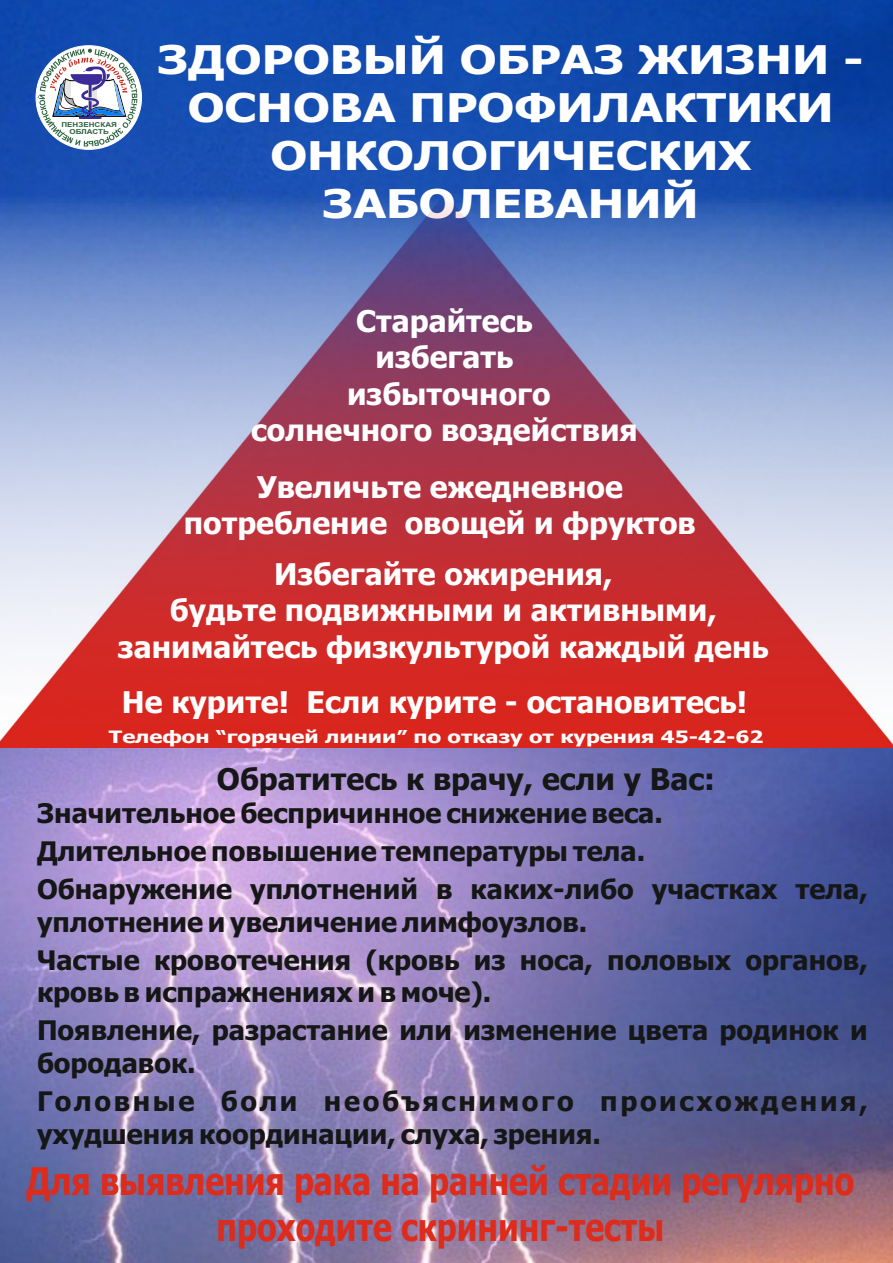
<style>
.page{position:relative;width:893px;height:1263px;background:#fff}
.page>*{position:absolute;margin:0;border:0;box-sizing:border-box;transform-origin:0 0}
.t1{font:700 39.6px/47.8px "Tahoma";color:#fff;text-align:center;scale:1.21 1}
.t2{font:700 38.1px/45.9px "Tahoma";color:#dd2b1c;text-align:center;scale:.83 1}
.t3{font:700 30px/36.2px "Tahoma";color:#fff;text-align:center}
.t4{font:700 30px "Tahoma";color:#151616}
.t5{font:700 27px/38px "Tahoma";color:#151616}
.t6{font:700 27px/38px "Tahoma";letter-spacing:.095em;color:#151616}
.t7{font:700 17.1px "Tahoma";color:#fff;scale:1.28 1}
.t8{font:700 6.75px/7.6px "Arial";color:#2a623c;text-align:center;scale:1.18 1}
</style>
<div class="page">
<img style="left:0;top:0;width:893px;height:1263px">
<img style="left:0;top:194px;width:893px;height:554px">
<svg style="left:36px;top:45px;width:106px;height:105px"></svg>
<svg style="left:38px;top:49px;width:99px;height:97px"></svg>
<p class="t8" style="left:61px;top:121px;width:49px">ПЕНЗЕНСКАЯ<br>ОБЛАСТЬ</p>
<h1 class="t1" style="left:158px;top:39px;width:585px">ЗДОРОВЫЙ ОБРАЗ ЖИЗНИ -<br>ОСНОВА ПРОФИЛАКТИКИ<br>ОНКОЛОГИЧЕСКИХ<br>ЗАБОЛЕВАНИЙ</h1>
<p class="t3" style="left:251px;top:306px;width:388px">Старайтесь<br>избегать<br>избыточного солнечного воздействия</p>
<p class="t3" style="left:184px;top:472px;width:514px">Увеличьте ежедневное потребление овощей и фруктов</p>
<p class="t3" style="left:118px;top:559px;width:652px">Избегайте ожирения,<br>будьте подвижными и активными, занимайтесь физкультурой каждый день</p>
<p class="t3" style="left:122px;top:686px;width:627px">Не курите! Если курите - остановитесь!</p>
<p class="t7" style="left:109px;top:730px;width:513px">Телефон “горячей линии” по отказу от курения 45-42-62</p>
<p class="t4" style="left:217px;top:767px;width:500px">Обратитесь к врачу, если у Вас:</p>
<p class="t5" style="left:37px;top:796px;width:832px">Значительное беспричинное снижение веса.<br>Длительное повышение температуры тела.<br>Обнаружение уплотнений в каких-либо участках тела,</p>
<p class="t5" style="left:37px;top:905px;width:832px">уплотнение и увеличение лимфоузлов.<br>Частые кровотечения (кровь из носа, половых органов,</p>
<p class="t5" style="left:37px;top:976px;width:832px">кровь в испражнениях и в моче).<br>Появление, разрастание или изменение цвета родинок и</p>
<p class="t6" style="left:37px;top:1046px;width:832px">бородавок.<br>Головные боли необъяснимого происхождения,</p>
<p class="t5" style="left:37px;top:1117px;width:565px">ухудшения координации, слуха, зрения.</p>
<h2 class="t2" style="left:26px;top:1161px;width:999px">Для выявления рака на ранней стадии регулярно проходите скрининг-тесты</h2>
</div>
